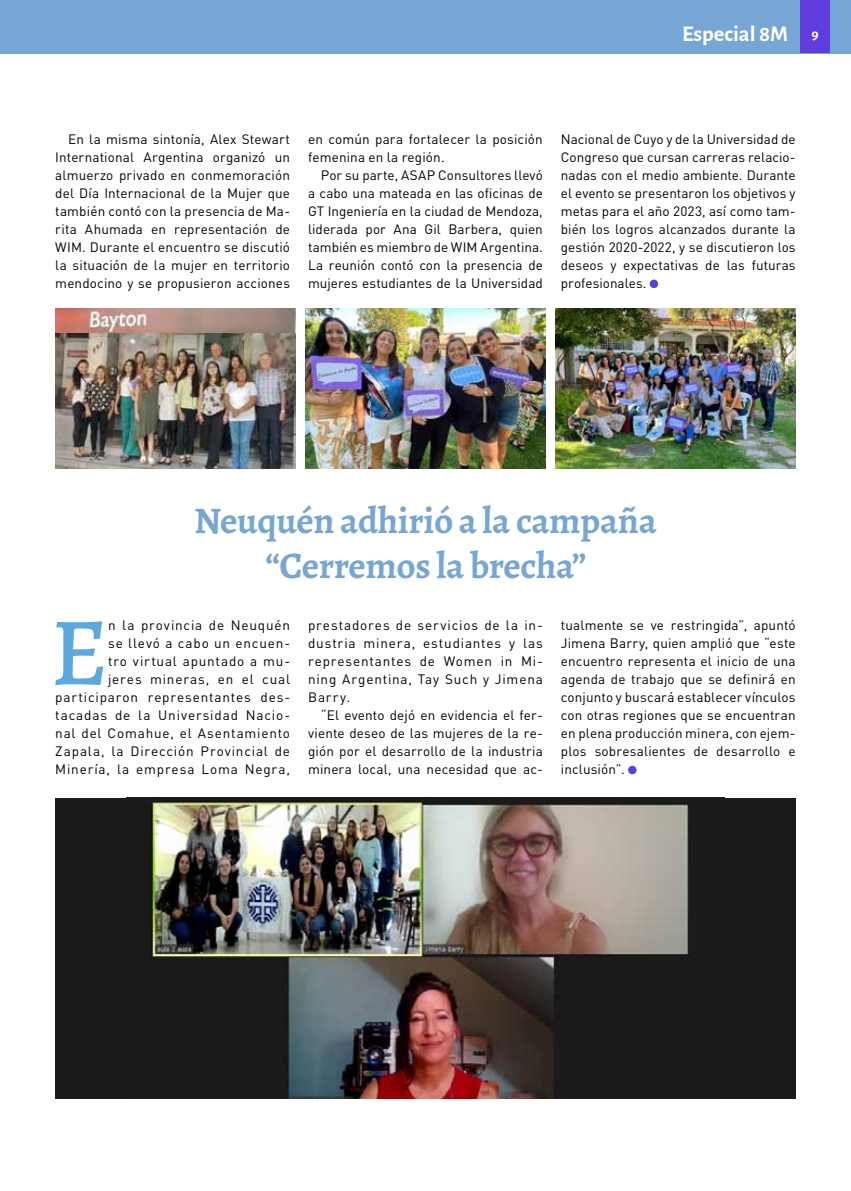
<style>
.page{position:relative;width:851px;height:1191px;background:#fff}
.page>*{position:absolute;margin:0;border:0;box-sizing:border-box;transform-origin:0 0}
.t1{font:500 96.9px "Alegreya";color:#5da9dd}
.t2{font:700 37.5px/45px "Alegreya";letter-spacing:-.01em;color:#76a6d4;text-align:center}
.t3{font:700 22.5px "Alegreya Sans";color:#fff}
.t4{font:13.5px/18px "DIN Pro";letter-spacing:.03em;color:#000;text-align:justify}
.t5{font:13.5px/18px "DIN Pro";letter-spacing:.06em;color:#000;text-align:right}
.t6{font:13.5px/18px "DIN Pro";letter-spacing:.01em;color:#000}
.s1{font-size:15px}
</style>
<div class="page">
<div style="left:0;top:0;width:850px;height:53px;background:#76a6d4"></div>
<div style="left:800px;top:0;width:29px;height:53px;background:#5f3ddf"></div>
<div style="left:628px;top:765px;width:8px;height:9px;background:#5f3ddf;border-radius:50%"></div>
<div style="left:55px;top:797px;width:740px;height:301px;background:#1a1a1a"></div>
<img style="left:146px;top:797px;width:544px;height:301px">
<img style="left:55px;top:333px;width:240px;height:135px">
<img style="left:55px;top:308px;width:240px;height:25px">
<img style="left:305px;top:308px;width:240px;height:160px">
<img style="left:555px;top:308px;width:240px;height:160px">
<div style="left:649px;top:279px;width:9px;height:9px;background:#5f3ddf;border-radius:50%"></div>
<h3 class="t3" style="left:682px;top:17px;width:138px">Especial 8M <span class="s1">9</span></h3>
<p class="t4" style="left:55px;top:130px;width:236px;text-indent:13px">En la misma sintonía, Alex Stewart International Argentina organizó un almuerzo privado en conmemoración del Día Internacional de la Mujer que también contó con la presencia de Ma&shy;rita Ahumada en representación de WIM. Durante el encuentro se discutió la situación de la mujer en territorio mendocino y se propusieron acciones</p>
<p class="t6" style="left:308px;top:130px;width:236px">en común para fortalecer la posición femenina en la región.</p>
<p class="t4" style="left:308px;top:166px;width:236px;text-indent:13px">Por su parte, ASAP Consultores llevó a cabo una mateada en las oficinas de GT Ingeniería en la ciudad de Mendoza, liderada por Ana Gil Barbera, quien también es miembro de WIM Argentina.<br>La reunión contó con la presencia de mujeres estudiantes de la Universidad</p>
<p class="t4" style="left:560px;top:129px;width:236px">Nacional de Cuyo y de la Universidad de Congreso que cursan carreras relacio&shy;nadas con el medio ambiente. Durante el evento se presentaron los objetivos y metas para el año 2023, así como tam&shy;bién los logros alcanzados durante la gestión 2020-2022, y se discutieron los deseos y expectativas de las futuras profesionales.</p>
<h2 class="t2" style="left:194px;top:497px;width:464px">Neuquén adhirió a la campaña “Cerremos la brecha”</h2>
<p class="t5" style="left:55px;top:616px;width:236px">n la provincia de Neuquén<br>se llevó a cabo un encuen-<br>tro virtual apuntado a mu-<br>jeres mineras, en el cual participaron representantes des&shy;tacadas de la Universidad Nacio&shy;nal del Comahue, el Asentamiento<br>Zapala, la Dirección Provincial de<br>Minería, la empresa Loma Negra,</p>
<p class="t4" style="left:308px;top:616px;width:236px">prestadores de servicios de la in&shy;dustria minera, estudiantes y las representantes de Women in Mi&shy;ning Argentina, Tay Such y Jimena Barry.</p>
<h1 class="t1" style="left:51px;top:589px;width:59px">E</h1>
<p class="t4" style="left:308px;top:706px;width:236px;text-indent:13px">“El evento dejó en evidencia el fer&shy;viente deseo de las mujeres de la re&shy;gión por el desarrollo de la industria minera local, una necesidad que ac-</p>
<p class="t4" style="left:561px;top:615px;width:236px">tualmente se ve restringida”, apuntó Jimena Barry, quien amplió que “este encuentro representa el inicio de una agenda de trabajo que se definirá en conjunto y buscará establecer vínculos con otras regiones que se encuentran en plena producción minera, con ejem&shy;plos sobresalientes de desarrollo e inclusión”.</p>
</div>
